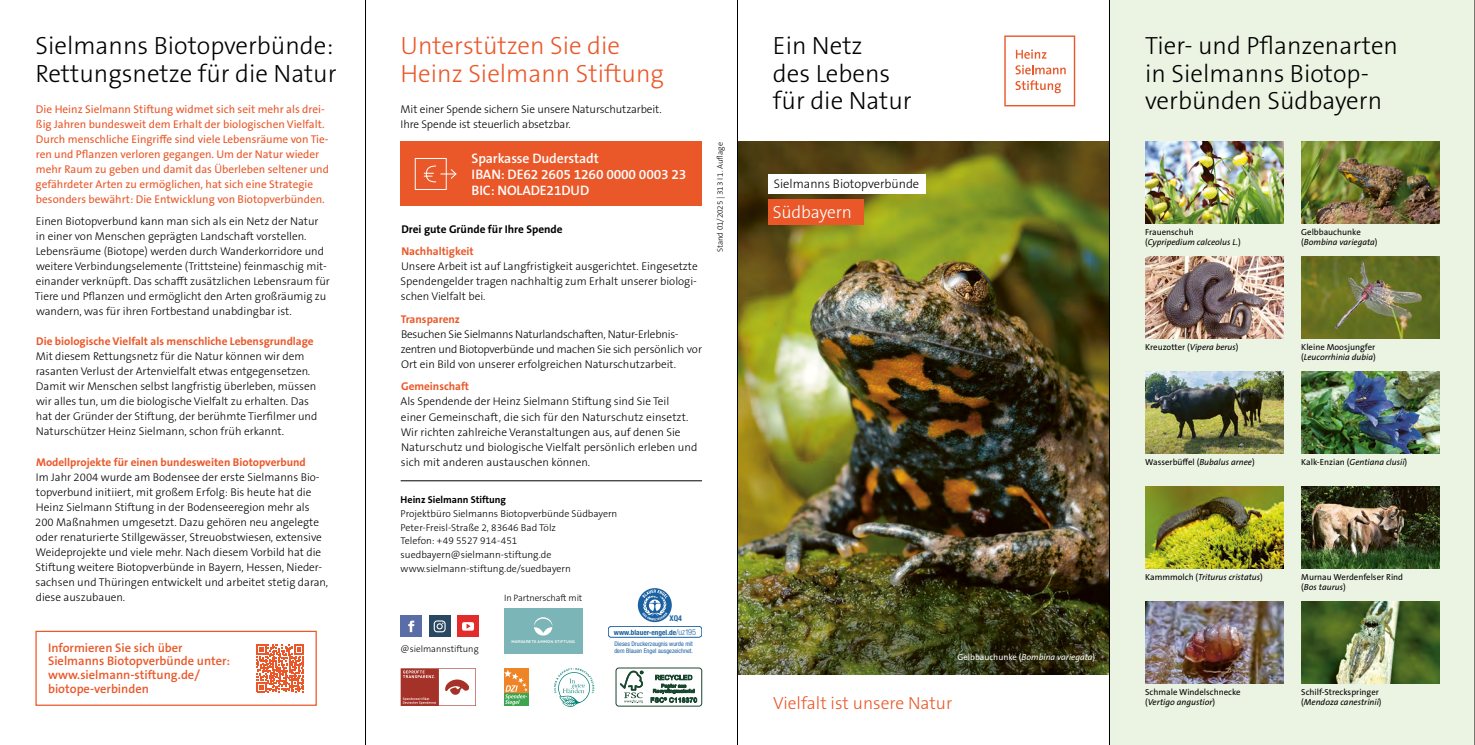
<style>
.page{position:relative;width:1475px;height:745px;background:#fff}
.page>*{position:absolute;margin:0;border:0;box-sizing:border-box;transform-origin:0 0}
.t1{font:300 25px/27.5px "The Sans B W3";color:#000}
.t2{font:300 25px/27.5px "The Sans B W3";color:#ea5829}
.t3{font:300 17.5px "The Sans B W3";color:#ea5829}
.t4{font:300 17.5px "The Sans B W3";letter-spacing:-.01em;color:#fff}
.t5{font:600 13.75px/16.2px "The Sans B W6";letter-spacing:-.01em;color:#fff}
.t6{font:600 12.5px/13.8px "The Sans B W6";color:#ea5829}
.t7{font:300 12.5px "The Sans B W3";color:#000}
.t8{font:300 11.25px/15px "The Sans B W3";color:#000}
.t9{font:11.25px/15px "The Sans B W5 Plain";color:#ea5829}
.t10{font:300 11.25px/15px "The Sans B W3";letter-spacing:-.02em;color:#000}
.t11{font:700 11.25px "The Sans B W7";color:#ea5829}
.t12{font:700 11.25px "The Sans B W7";color:#000}
.t13{font:300 10px/13.8px "The Sans B W3";color:#000}
.t14{font:700 10px "The Sans B W7";color:#000}
.t15{font:300 9.25px "The Sans B W3";letter-spacing:-.005em;color:#000}
.t16{font:8.75px/10px "The Sans B W5 Plain";color:#000}
.t17{font:italic 8.75px/10px "The Sans B W5 Plain";color:#000}
.t18{font:italic 8.75px "The Sans B W5 Plain";color:#fff}
.t19{font:300 8.12px "The Sans B W3";letter-spacing:-.01em;color:#000}
.t20{font:700 condensed 7.88px "Helvetica Neue";color:#1b60a0}
.t21{font:700 condensed 7.25px "Helvetica Neue";color:#1b60a0}
.t22{font:condensed 6.25px/7.1px "Helvetica Neue";color:#1b60a0}
.t23{font:700 4px "Quicksand";letter-spacing:.035em;color:#fff}
.s1{font-weight:300;font-size:8.25px}
.s2{font-style:normal}
.s3{font-style:italic}
</style>
<div class="page">
<div style="left:35px;top:630px;width:282px;height:75px;border:1px solid #ea5829"></div>
<svg style="left:256px;top:644px;width:48px;height:47px"></svg>
<div style="left:400px;top:142px;width:302px;height:64px;background:#ea5829"></div>
<div style="left:415px;top:158px;width:31px;height:32px;border:1px solid #fff"></div>
<svg style="left:423px;top:165px;width:34px;height:18px"></svg>
<hr style="left:400px;top:480px;width:302px;height:1px;background:#000">
<div style="left:429px;top:615px;width:21px;height:21px;background:#284961"></div>
<svg style="left:433px;top:620px;width:12px;height:12px"></svg>
<div style="left:400px;top:615px;width:22px;height:21px;background:#5b6da7"></div>
<svg style="left:408px;top:620px;width:6px;height:11px"></svg>
<div style="left:457px;top:615px;width:21px;height:21px;background:#e42b2b"></div>
<svg style="left:462px;top:622px;width:12px;height:8px"></svg>
<div style="left:608px;top:625px;width:93px;height:12px;border:1px solid #1b60a0;border-radius:3px"></div>
<svg style="left:637px;top:587px;width:35px;height:35px"></svg>
<svg style="left:637px;top:587px;width:34px;height:34px"></svg>
<div style="left:504px;top:668px;width:24px;height:24px;background:#ef8427"></div>
<div style="left:504px;top:693px;width:24px;height:12px;background:#3da54f"></div>
<svg style="left:504px;top:670px;width:23px;height:34px"></svg>
<svg style="left:554px;top:668px;width:40px;height:38px"></svg>
<div style="left:615px;top:667px;width:87px;height:39px;border:1px solid #19472e;border-radius:3px"></div>
<svg style="left:620px;top:670px;width:23px;height:32px"></svg>
<svg style="left:650px;top:674px;width:47px;height:28px"></svg>
<svg style="left:400px;top:668px;width:76px;height:37px"></svg>
<svg style="left:1004px;top:35px;width:71px;height:71px"></svg>
<div style="left:1109px;top:0;width:365px;height:744px;background:#ebf4e3"></div>
<div style="left:504px;top:608px;width:78px;height:45px;background:#7bb5b8"></div>
<svg style="left:534px;top:617px;width:18px;height:18px"></svg>
<img style="left:738px;top:142px;width:370px;height:531px">
<div style="left:767px;top:174px;width:158px;height:19px;background:#fff"></div>
<div style="left:767px;top:199px;width:96px;height:26px;background:#ea5829"></div>
<img style="left:1301px;top:142px;width:138px;height:81px">
<img style="left:1145px;top:142px;width:138px;height:81px">
<img style="left:1301px;top:257px;width:138px;height:81px">
<img style="left:1145px;top:257px;width:138px;height:81px">
<img style="left:1301px;top:371px;width:138px;height:82px">
<img style="left:1145px;top:371px;width:138px;height:82px">
<img style="left:1301px;top:486px;width:138px;height:82px">
<img style="left:1145px;top:486px;width:138px;height:82px">
<img style="left:1301px;top:601px;width:138px;height:81px">
<img style="left:1145px;top:601px;width:138px;height:81px">
<hr style="left:737px;top:0;width:1px;height:744px;background:#000">
<hr style="left:365px;top:0;width:1px;height:744px;background:#000">
<hr style="left:1108px;top:0;width:1px;height:744px;background:#000">
<hr style="left:1474px;top:0;width:1px;height:744px;background:#000">
<h1 class="t1" style="left:35px;top:32px;width:302px">Sielmanns Biotopverbünde:<br>Rettungsnetze für die Natur</h1>
<p class="t9" style="left:36px;top:101px;width:295px">Die Heinz Sielmann Stiftung widmet sich seit mehr als drei&shy;ßig Jahren bundesweit dem Erhalt der biologischen Vielfalt.<br>Durch menschliche Eingriffe sind viele Lebensräume von Tie&shy;ren und Pflanzen verloren gegangen. Um der Natur wieder mehr Raum zu geben und damit das Überleben seltener und gefährdeter Arten zu ermöglichen, hat sich eine Strategie besonders bewährt: Die Entwicklung von Biotopverbünden.</p>
<p class="t8" style="left:35px;top:214px;width:296px">Einen Biotopverbund kann man sich als ein Netz der Natur<br>in einer von Menschen geprägten Landschaft vorstellen.<br>Lebensräume (Biotope) werden durch Wanderkorridore und weitere Verbindungselemente (Trittsteine) feinmaschig mit&shy;einander verknüpft. Das schafft zusätzlichen Lebensraum für Tiere und Pflanzen und ermöglicht den Arten großräumig zu wandern, was für ihren Fortbestand unabdingbar ist.</p>
<p class="t11" style="left:36px;top:334px;width:279px">Die biologische Vielfalt als menschliche Lebensgrundlage</p>
<p class="t8" style="left:36px;top:349px;width:283px">Mit diesem Rettungsnetz für die Natur können wir dem rasanten Verlust der Artenvielfalt etwas entgegensetzen.<br>Damit wir Menschen selbst langfristig überleben, müssen wir alles tun, um die biologische Vielfalt zu erhalten. Das hat der Gründer der Stiftung, der berühmte Tierfilmer und Naturschützer Heinz Sielmann, schon früh erkannt.</p>
<p class="t11" style="left:36px;top:454px;width:271px">Modellprojekte für einen bundesweiten Biotopverbund</p>
<p class="t8" style="left:35px;top:469px;width:294px">Im Jahr 2004 wurde am Bodensee der erste Sielmanns Bio&shy;topverbund initiiert, mit großem Erfolg: Bis heute hat die Heinz Sielmann Stiftung in der Bodenseeregion mehr als 200 Maßnahmen umgesetzt. Dazu gehören neu angelegte oder renaturierte Stillgewässer, Streuobstwiesen, extensive Weideprojekte und viele mehr. Nach diesem Vorbild hat die Stiftung weitere Biotopverbünde in Bayern, Hessen, Nieder&shy;sachsen und Thüringen entwickelt und arbeitet stetig daran, diese auszubauen.</p>
<p class="t6" style="left:48px;top:640px;width:184px">Informieren Sie sich über<br>Sielmanns Biotopverbünde unter: www.sielmann-stiftung.de/ biotope-verbinden</p>
<h1 class="t2" style="left:400px;top:32px;width:265px">Unterstützen Sie die<br>Heinz Sielmann Stiftung</h1>
<p class="t8" style="left:400px;top:101px;width:262px">Mit einer Spende sichern Sie unsere Naturschutzarbeit.<br>Ihre Spende ist steuerlich absetzbar.</p>
<p class="t5" style="left:471px;top:150px;width:216px">Sparkasse Duderstadt<br>IBAN: DE62 2605 1260 0000 0003 23<br>BIC: NOLADE21DUD</p>
<p class="t19" style="left:714px;top:252px;width:111px;rotate:-90deg">Stand 01/2025 | 313 I 1. Auflage</p>
<p class="t12" style="left:401px;top:221px;width:163px">Drei gute Gründe für Ihre Spende</p>
<p class="t11" style="left:401px;top:244px;width:74px">Nachhaltigkeit</p>
<p class="t8" style="left:400px;top:259px;width:298px;text-align:justify">Unsere Arbeit ist auf Langfristigkeit ausgerichtet. Eingesetzte Spendengelder tragen nachhaltig zum Erhalt unserer biologi&shy;schen Vielfalt bei.</p>
<p class="t11" style="left:400px;top:311px;width:61px">Transparenz</p>
<p class="t10" style="left:400px;top:326px;width:303px">Besuchen Sie Sielmanns Naturlandschaften, Natur-Erlebnis&shy;zentren und Biotopverbünde und machen Sie sich persönlich vor<br>Ort ein Bild von unserer erfolgreichen Naturschutzarbeit.</p>
<p class="t11" style="left:401px;top:379px;width:70px">Gemeinschaft</p>
<p class="t8" style="left:400px;top:394px;width:298px">Als Spendende der Heinz Sielmann Stiftung sind Sie Teil<br>einer Gemeinschaft, die sich für den Naturschutz einsetzt.<br>Wir richten zahlreiche Veranstaltungen aus, auf denen Sie Naturschutz und biologische Vielfalt persönlich erleben und sich mit anderen austauschen können.</p>
<p class="t14" style="left:400px;top:493px;width:107px">Heinz Sielmann Stiftung</p>
<p class="t13" style="left:400px;top:506px;width:218px">Projektbüro Sielmanns Biotopverbünde Südbayern Peter-Freisl-Straße 2, 83646 Bad Tölz<br>Telefon: +49 5527 914-451 suedbayern@sielmann-stiftung.de www.sielmann-stiftung.de/suedbayern</p>
<p class="t15" style="left:400px;top:642px;width:79px">@sielmannstiftung</p>
<p class="t15" style="left:504px;top:591px;width:80px">In Partnerschaft mit</p>
<p class="t23" style="left:511px;top:637px;width:65px">MARGARETE AMMON STIFTUNG</p>
<p class="t20" style="left:669px;top:611px;width:14px">XQ4</p>
<p class="t21" style="left:614px;top:627px;width:84px">www.blauer-engel.de<span class="s1">/uz195</span></p>
<p class="t22" style="left:614px;top:639px;width:80px">Dieses Druckerzeugnis wurde mit dem Blauen Engel ausgezeichnet.</p>
<h1 class="t1" style="left:772px;top:32px;width:140px">Ein Netz<br>des Lebens für die Natur</h1>
<p class="t7" style="left:773px;top:175px;width:147px">Sielmanns Biotopverbünde</p>
<h2 class="t4" style="left:772px;top:201px;width:80px">Südbayern</h2>
<p class="t18" style="left:957px;top:651px;width:139px"><span class="s2">Gelbbauchunke (</span>Bombina variegata<span class="s2">)</span></p>
<h2 class="t3" style="left:773px;top:691px;width:180px">Vielfalt ist unsere Natur</h2>
<h1 class="t1" style="left:1144px;top:32px;width:254px">Tier- und Pflanzenarten in Sielmanns Biotop&shy;verbünden Südbayern</h1>
<p class="t17" style="left:1144px;top:227px;width:97px"><span class="s2">Frauenschuh (</span>Cypripedium calceolus L.<span class="s2">)</span></p>
<p class="t17" style="left:1300px;top:227px;width:78px"><span class="s2">Gelbbauchunke (</span>Bombina variegata<span class="s2">)</span></p>
<p class="t16" style="left:1144px;top:342px;width:95px">Kreuzotter (<span class="s3">Vipera berus</span>)</p>
<p class="t16" style="left:1144px;top:457px;width:111px">Wasserbüffel (<span class="s3">Bubalus arnee</span>)</p>
<p class="t16" style="left:1300px;top:342px;width:76px">Kleine Moosjungfer (<span class="s3">Leucorrhinia dubia</span>)</p>
<p class="t17" style="left:1300px;top:457px;width:107px"><span class="s2">Kalk-Enzian (</span>Gentiana clusii<span class="s2">)</span></p>
<p class="t17" style="left:1144px;top:572px;width:119px"><span class="s2">Kammmolch (</span>Triturus cristatus<span class="s2">)</span></p>
<p class="t16" style="left:1300px;top:572px;width:103px">Murnau Werdenfelser Rind (<span class="s3">Bos taurus</span>)</p>
<p class="t16" style="left:1144px;top:686px;width:97px">Schmale Windelschnecke (<span class="s3">Vertigo angustior</span>)</p>
<p class="t16" style="left:1300px;top:686px;width:82px">Schilf-Streckspringer (<span class="s3">Mendoza canestrinii</span>)</p>
</div>
